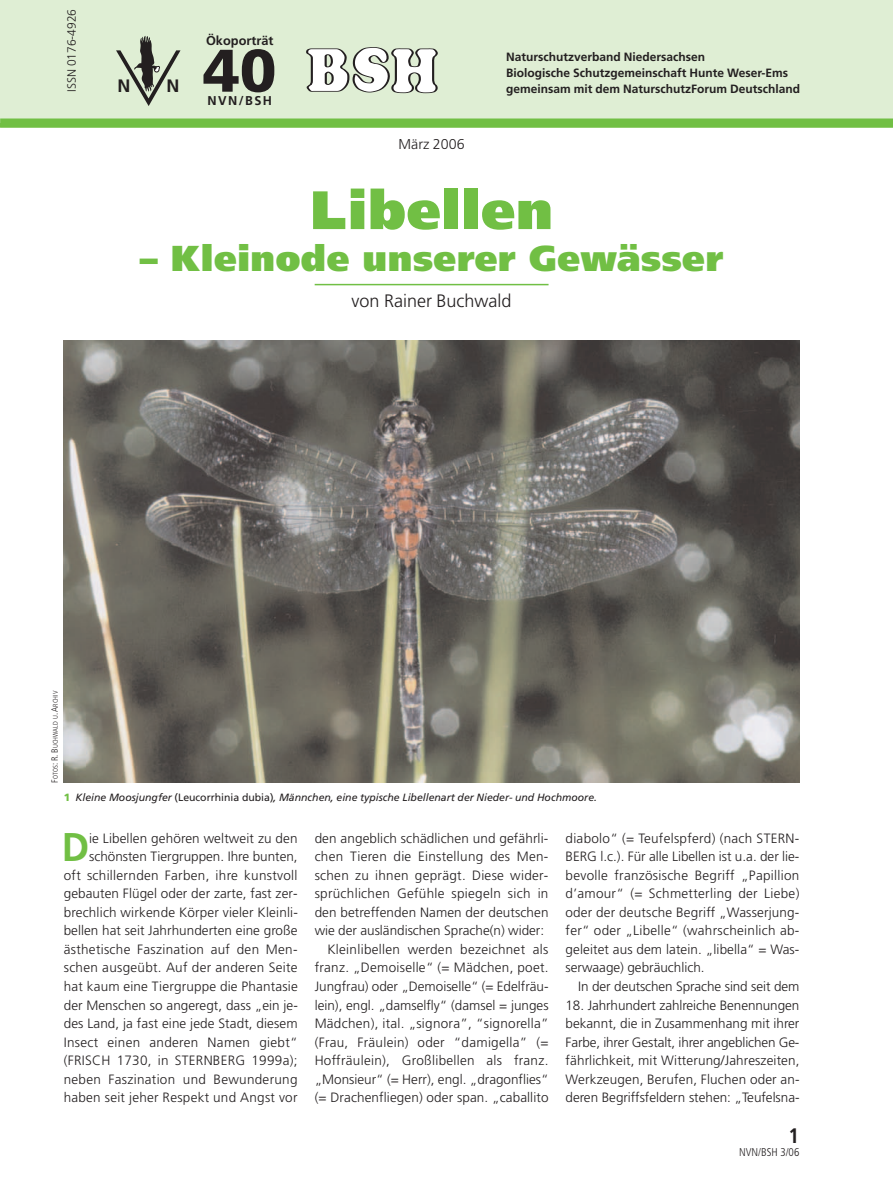
<style>
.page{position:relative;width:893px;height:1191px;background:#fff}
.page>*{position:absolute;margin:0;border:0;box-sizing:border-box;transform-origin:0 0}
.t1{font:900 60px "Frutiger";color:#231f20}
.t2{font:900 54px "Frutiger";letter-spacing:.015em;color:#71bf44}
.t3{font:700 40.05px "Frutiger";color:#71bf44;scale:.95 1}
.t4{font:900 36px "Frutiger";letter-spacing:.015em;color:#71bf44}
.t5{font:700 condensed 21px "Frutiger";color:#231f20}
.t6{font:300 18px "Frutiger";color:#231f20}
.t7{font:700 18px "Frutiger";color:#231f20}
.t8{font:300 14.25px "Frutiger";color:#231f20}
.t9{font:300 13.5px/18.5px "Frutiger";letter-spacing:.01em;color:#231f20;text-align:justify}
.t10{font:300 13.5px "Frutiger";letter-spacing:-.01em;color:#231f20}
.t11{font:700 12.75px "Frutiger";color:#231f20}
.t12{font:700 12px/15.9px "Frutiger";color:#231f20}
.t13{font:300 12px "Frutiger";color:#231f20}
.t14{font:300 condensed 11.25px "Frutiger";color:#231f20}
.t15{font:italic 10.5px "Frutiger";color:#231f20}
.t16{font:300 condensed 6.75px "Frutiger";letter-spacing:.015em;color:#231f20}
.s1{font-size:9px}
.s2{font-weight:900;font-style:normal;color:#71bf44}
.s3{font-style:normal}
</style>
<div class="page">
<img style="left:64px;top:340px;width:735px;height:442px">
<hr style="left:315px;top:284px;width:234px;height:1px;background:#71bf44">
<div style="left:0;top:0;width:893px;height:123px;background:#dfeed4"></div>
<svg style="left:306px;top:47px;width:132px;height:47px"></svg>
<div style="left:0;top:118px;width:893px;height:9px;background:#71bf44"></div>
<svg style="left:116px;top:36px;width:64px;height:70px"></svg>
<p class="t13" style="left:67px;top:92px;width:85px;rotate:-90deg">ISSN 0176-4926</p>
<h3 class="t7" style="left:117px;top:78px;width:14px">N</h3>
<h3 class="t7" style="left:166px;top:78px;width:14px">N</h3>
<p class="t11" style="left:206px;top:35px;width:69px">Ökoporträt</p>
<h1 class="t1" style="left:203px;top:47px;width:75px">40</h1>
<p class="t11" style="left:208px;top:95px;width:66px">NVN/BSH</p>
<p class="t8" style="left:399px;top:138px;width:68px">März 2006</p>
<p class="t12" style="left:506px;top:50px;width:284px">Naturschutzverband Niedersachsen<br>Biologische Schutzgemeinschaft Hunte Weser-Ems</p>
<p class="t12" style="left:506px;top:82px;width:296px">gemeinsam mit dem NaturschutzForum Deutschland</p>
<h2 class="t2" style="left:310px;top:188px;width:244px">Libellen</h2>
<h3 class="t4" style="left:140px;top:244px;width:585px">– Kleinode unserer Gewässer</h3>
<h3 class="t6" style="left:352px;top:293px;width:162px">von Rainer Buchwald</h3>
<p class="t16" style="left:53px;top:782px;width:93px;rotate:-90deg"><span class="s1">F</span>OTOS<span class="s1">: R. B</span>UCHWALD U<span class="s1">. A</span>RCHIV</p>
<p class="t15" style="left:64px;top:793px;width:535px"><span class="s2">1</span> Kleine Moosjungfer <span class="s3">(Leucorrhinia dubia)</span>, Männchen, eine typische Libellenart der Nieder- und Hochmoore.</p>
<h3 class="t3" style="left:62px;top:831px;width:30px">D</h3>
<p class="t9" style="left:315px;top:830px;width:235px">den angeblich schädlichen und gefährli-</p>
<p class="t9" style="left:315px;top:848px;width:235px">chen Tieren die Einstellung des Men-</p>
<p class="t9" style="left:315px;top:867px;width:235px">schen zu ihnen geprägt. Diese wider-</p>
<p class="t9" style="left:315px;top:885px;width:235px">sprüchlichen Gefühle spiegeln sich in</p>
<p class="t9" style="left:315px;top:904px;width:235px">den betreffenden Namen der deutschen</p>
<p class="t9" style="left:315px;top:922px;width:231px">wie der ausländischen Sprache(n) wider:</p>
<p class="t9" style="left:327px;top:941px;width:223px">Kleinlibellen werden bezeichnet als</p>
<p class="t9" style="left:315px;top:959px;width:235px">franz. „Demoiselle“ (= Mädchen, poet.</p>
<p class="t9" style="left:315px;top:978px;width:235px">Jungfrau) oder „Demoiselle“ (= Edelfräu-</p>
<p class="t9" style="left:315px;top:996px;width:235px">lein), engl. „damselfly“ (damsel = junges</p>
<p class="t9" style="left:315px;top:1015px;width:235px">Mädchen), ital. „signora”, “signorella”</p>
<p class="t9" style="left:315px;top:1033px;width:235px">(Frau, Fräulein) oder “damigella” (=</p>
<p class="t9" style="left:315px;top:1052px;width:235px">Hoffräulein), Großlibellen als franz.</p>
<p class="t9" style="left:315px;top:1070px;width:235px">„Monsieur“ (= Herr), engl. „dragonflies“</p>
<p class="t9" style="left:315px;top:1089px;width:235px">(= Drachenfliegen) oder span. „caballito</p>
<p class="t9" style="left:566px;top:829px;width:235px">diabolo“ (= Teufelspferd) (nach STERN-BERG l.c.). Für alle Libellen ist u.a. der lie&shy;bevolle französische Begriff „Papillion d’amour“ (= Schmetterling der Liebe) oder der deutsche Begriff „Wasserjung&shy;fer“ oder „Libelle“ (wahrscheinlich ab&shy;geleitet aus dem latein. „libella“ = Was&shy;serwaage) gebräuchlich.</p>
<p class="t10" style="left:578px;top:981px;width:222px">In der deutschen Sprache sind seit dem</p>
<p class="t9" style="left:566px;top:996px;width:236px">18. Jahrhundert zahlreiche Benennungen bekannt, die in Zusammenhang mit ihrer Farbe, ihrer Gestalt, ihrer angeblichen Ge&shy;fährlichkeit, mit Witterung/Jahreszeiten, Werkzeugen, Berufen, Fluchen oder an&shy;deren Begriffsfeldern stehen: „Teufelsna-</p>
<p class="t9" style="left:64px;top:830px;width:236px;text-align:right">ie Libellen gehören weltweit zu den schönsten Tiergruppen. Ihre bunten,<br>oft schillernden Farben, ihre kunstvoll gebauten Flügel oder der zarte, fast zer&shy;brechlich wirkende Körper vieler Kleinli&shy;bellen hat seit Jahrhunderten eine große ästhetische Faszination auf den Men&shy;schen ausgeübt. Auf der anderen Seite hat kaum eine Tiergruppe die Phantasie der Menschen so angeregt, dass „ein je&shy;des Land, ja fast eine jede Stadt, diesem Insect einen anderen Namen giebt“ (FRISCH 1730, in STERNBERG 1999a); neben Faszination und Bewunderung haben seit jeher Respekt und Angst vor</p>
<h3 class="t5" style="left:788px;top:1127px;width:12px">1</h3>
<p class="t14" style="left:739px;top:1148px;width:62px">NVN/BSH 3/06</p>
</div>
